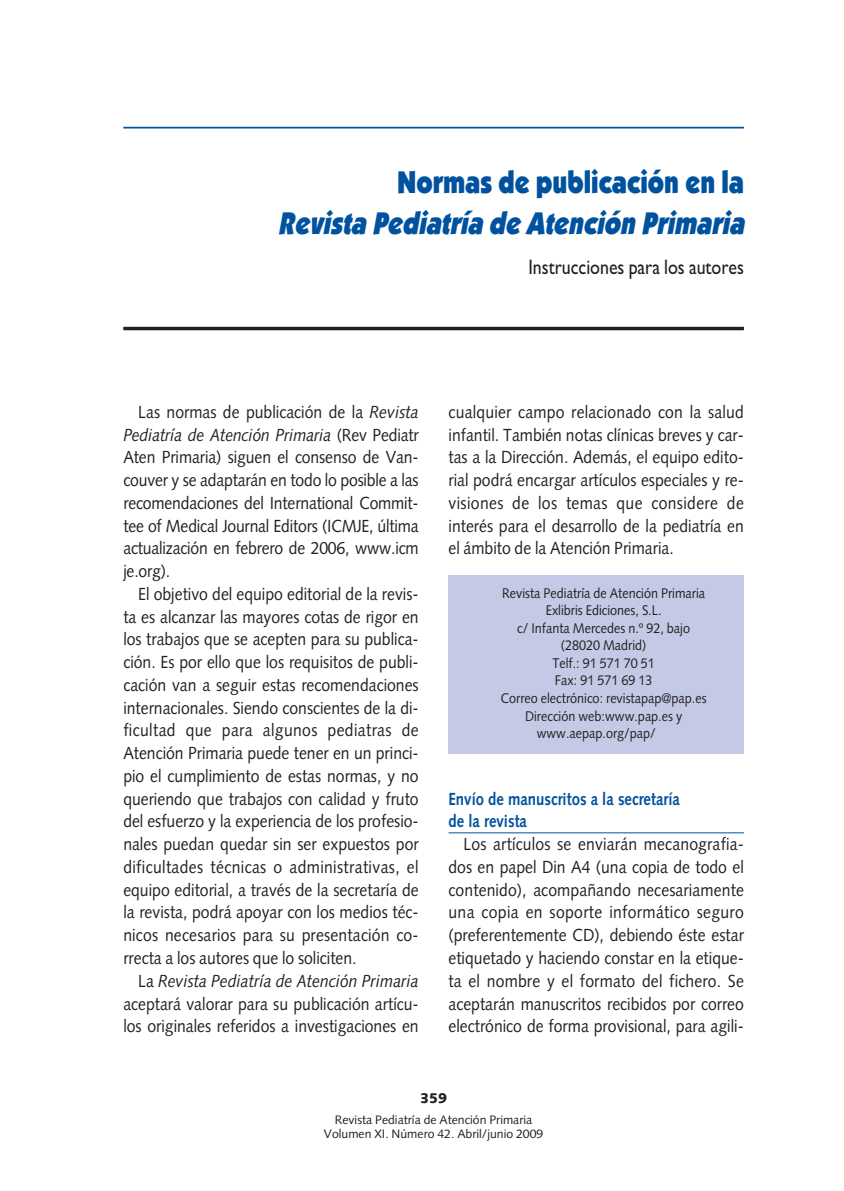
<style>
.page{position:relative;width:844px;height:1191px;background:#fff}
.page>*{position:absolute;margin:0;border:0;box-sizing:border-box;transform-origin:0 0}
.t1{font:italic 900 31.5px "Itc Kabel";color:#00529f;scale:.85 1}
.t2{font:900 31.5px "Itc Kabel";color:#00529f;scale:.85 1}
.t3{font:21px "Gill Sans";color:#231f20;scale:.85 1}
.t4{font:17.5px/22.8px "Syntax";color:#231f20;text-align:justify;scale:.9 1}
.t5{font:700 17.5px/22.8px "Syntax";color:#00529f;scale:.85 1}
.t6{font:14px "Syntax";color:#231f20;scale:.9 1}
.t7{font:900 14px "Syntax";color:#231f20}
.t8{font:12.25px/14px "Syntax";color:#231f20;text-align:center}
.s1{font-style:italic}
</style>
<div class="page">
<hr style="left:448px;top:832px;width:295px;height:1px;background:#00529f">
<hr style="left:123px;top:327px;width:620px;height:3px;background:#231f20">
<hr style="left:123px;top:127px;width:620px;height:1px;background:#00529f">
<div style="left:448px;top:575px;width:295px;height:178px;background:#c4cae5"></div>
<h1 class="t2" style="left:397px;top:170px;width:409px">Normas de publicación en la</h1>
<h1 class="t1" style="left:278px;top:211px;width:555px">Revista Pediatría de Atención Primaria</h1>
<p class="t3" style="left:528px;top:259px;width:255px">Instrucciones para los autores</p>
<p class="t4" style="left:123px;top:402px;width:329px;text-indent:15px">Las normas de publicación de la <span class="s1">Revista Pediatría de Atención Primaria</span> (Rev Pediatr Aten Primaria) siguen el consenso de Van&shy;couver y se adaptarán en todo lo posible a las recomendaciones del International Commit&shy;tee of Medical Journal Editors (ICMJE, última actualización en febrero de 2006, www.icm je.org).</p>
<p class="t4" style="left:123px;top:584px;width:329px;text-indent:15px">El objetivo del equipo editorial de la revis&shy;ta es alcanzar las mayores cotas de rigor en los trabajos que se acepten para su publica&shy;ción. Es por ello que los requisitos de publi&shy;cación van a seguir estas recomendaciones internacionales. Siendo conscientes de la di&shy;ficultad que para algunos pediatras de Atención Primaria puede tener en un princi&shy;pio el cumplimiento de estas normas, y no queriendo que trabajos con calidad y fruto del esfuerzo y la experiencia de los profesio&shy;nales puedan quedar sin ser expuestos por dificultades técnicas o administrativas, el equipo editorial, a través de la secretaría de la revista, podrá apoyar con los medios téc&shy;nicos necesarios para su presentación co&shy;rrecta a los autores que lo soliciten.</p>
<p class="t4" style="left:123px;top:971px;width:329px;text-indent:15px">La <span class="s1">Revista Pediatría de Atención Primaria </span>aceptará valorar para su publicación artícu&shy;los originales referidos a investigaciones en</p>
<p class="t4" style="left:448px;top:402px;width:329px">cualquier campo relacionado con la salud infantil. También notas clínicas breves y car&shy;tas a la Dirección. Además, el equipo edito&shy;rial podrá encargar artículos especiales y re&shy;visiones de los temas que considere de interés para el desarrollo de la pediatría en el ámbito de la Atención Primaria.</p>
<p class="t6" style="left:502px;top:587px;width:227px">Revista Pediatría de Atención Primaria</p>
<p class="t6" style="left:545px;top:605px;width:130px">Exlibris Ediciones, S.L.</p>
<p class="t6" style="left:517px;top:622px;width:193px">c/ Infanta Mercedes n.º 92, bajo</p>
<p class="t6" style="left:560px;top:640px;width:97px">(28020 Madrid)</p>
<p class="t6" style="left:552px;top:657px;width:115px">Telf.: 91 571 70 51</p>
<p class="t6" style="left:555px;top:675px;width:110px">Fax: 91 571 69 13</p>
<p class="t6" style="left:500px;top:692px;width:230px">Correo electrónico: revistapap@pap.es</p>
<p class="t6" style="left:525px;top:710px;width:176px">Dirección web:www.pap.es y</p>
<p class="t6" style="left:536px;top:727px;width:134px">www.aepap.org/pap/</p>
<p class="t5" style="left:448px;top:789px;width:274px">Envío de manuscritos a la secretaría de la revista</p>
<p class="t4" style="left:448px;top:834px;width:329px;text-indent:15px">Los artículos se enviarán mecanografia&shy;dos en papel Din A4 (una copia de todo el contenido), acompañando necesariamente una copia en soporte informático seguro (preferentemente CD), debiendo éste estar etiquetado y haciendo constar en la etique&shy;ta el nombre y el formato del fichero. Se aceptarán manuscritos recibidos por correo electrónico de forma provisional, para agili-</p>
<p class="t7" style="left:420px;top:1092px;width:29px">359</p>
<p class="t8" style="left:324px;top:1113px;width:221px">Revista Pediatría de Atención Primaria<br>Volumen XI. Número 42. Abril/junio 2009</p>
</div>
